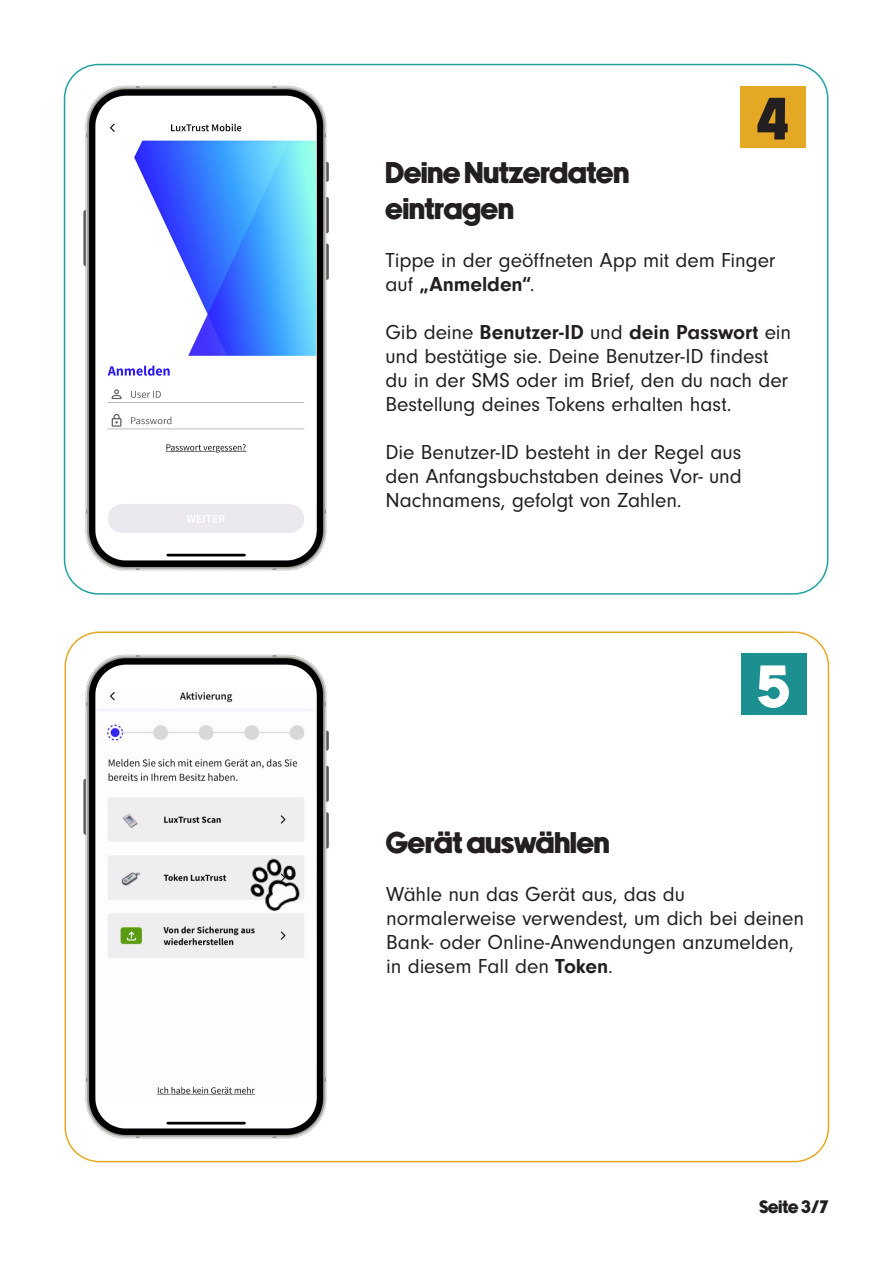
<style>
.page{position:relative;width:893px;height:1263px;background:#fff}
.page>*{position:absolute;margin:0;border:0;box-sizing:border-box;transform-origin:0 0}
.t1{font:59.55px "Newake";color:#231f20}
.t2{font:59.55px "Newake";color:#fff}
.t3{font:30px "Newake";color:#231f20}
.t4{font:21px/24px "Neuzeit Gro";letter-spacing:-.005em;color:#231f20}
.t5{font:18px "Newake";color:#231f20}
.s1{font-weight:700}
</style>
<div class="page">
<div style="left:740px;top:86px;width:66px;height:62px;background:#e5a825"></div>
<div style="left:741px;top:653px;width:65px;height:62px;background:#1c9090"></div>
<img style="left:83px;top:85px;width:246px;height:486px">
<img style="left:97px;top:123px;width:219px;height:412px">
<img style="left:83px;top:654px;width:246px;height:485px">
<img style="left:97px;top:689px;width:219px;height:408px">
<img style="left:240px;top:851px;width:68px;height:78px">
<p class="t1" style="left:757px;top:86px;width:34px">4</p>
<p class="t3" style="left:386px;top:156px;width:245px">Deine Nutzerdaten</p>
<p class="t3" style="left:386px;top:192px;width:130px">eintragen</p>
<p class="t4" style="left:386px;top:249px;width:392px">Tippe in der geöffneten App mit dem Finger auf <span class="s1">„Anmelden“</span>.</p>
<p class="t4" style="left:386px;top:321px;width:407px">Gib deine <span class="s1">Benutzer-ID</span> und <span class="s1">dein Passwort</span> ein und bestätige sie. Deine Benutzer-ID findest du in der SMS oder im Brief, den du nach der Bestellung deines Tokens erhalten hast.</p>
<p class="t4" style="left:386px;top:441px;width:358px;text-align:justify">Die Benutzer-ID besteht in der Regel aus den Anfangsbuchstaben deines Vor- und Nachnamens, gefolgt von Zahlen.</p>
<p class="t2" style="left:757px;top:653px;width:34px">5</p>
<p class="t3" style="left:386px;top:826px;width:225px">Gerät auswählen</p>
<p class="t4" style="left:386px;top:882px;width:419px">Wähle nun das Gerät aus, das du normalerweise verwendest, um dich bei deinen Bank- oder Online-Anwendungen anzumelden, in diesem Fall den <span class="s1">Token</span>.</p>
<p class="t5" style="left:759px;top:1197px;width:71px">Seite 3/7</p>
</div>
